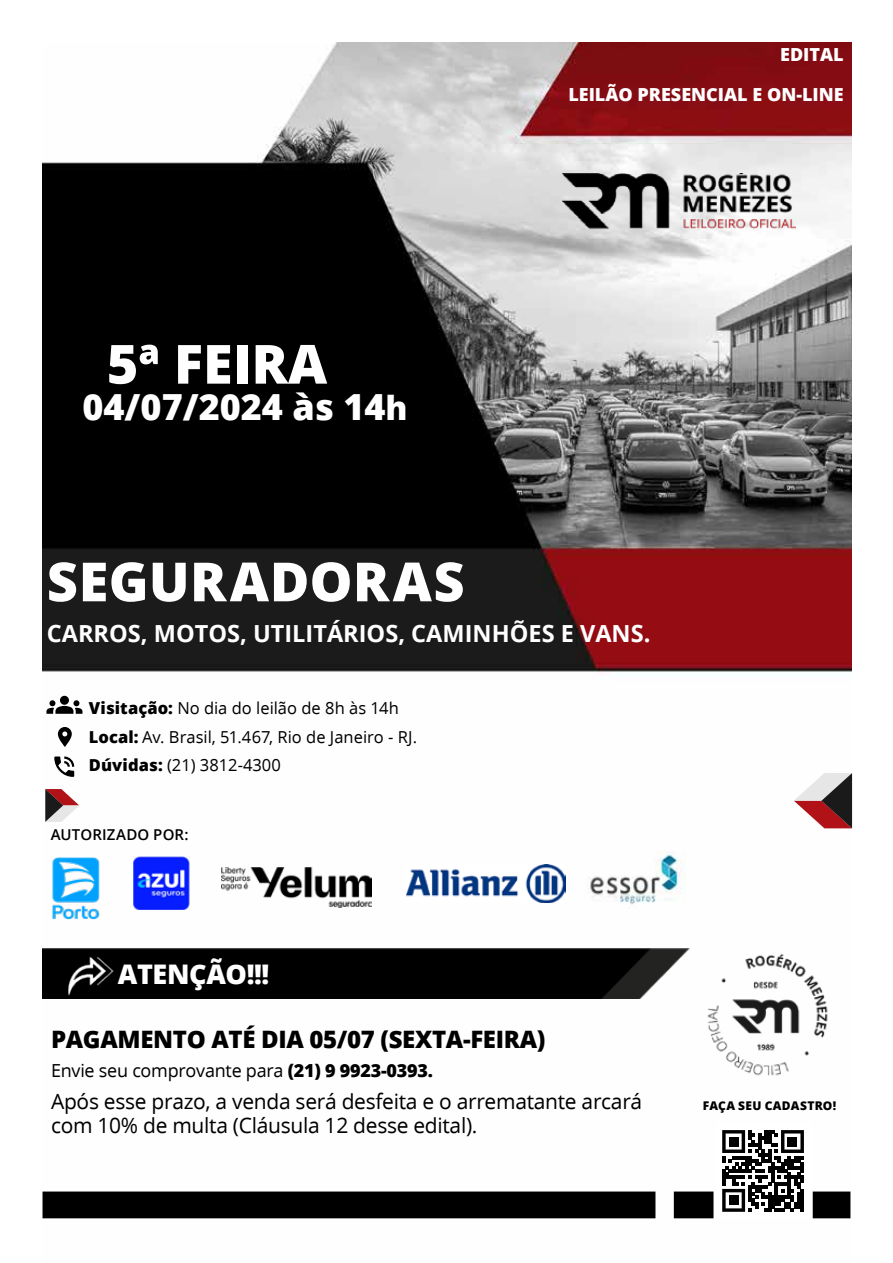
<style>
.page{position:relative;width:893px;height:1263px;background:#fff}
.page>*{position:absolute;margin:0;border:0;box-sizing:border-box;transform-origin:0 0}
.t1{font:800 54px "Open Sans";letter-spacing:.005em;color:#fff}
.t2{font:800 36px "Open Sans";color:#fff}
.t3{font:800 27px "Open Sans";letter-spacing:-.015em;color:#fff}
.t4{font:800 24px "Open Sans";letter-spacing:-.015em;color:#000}
.t5{font:700 23.55px "Open Sans";color:#fff}
.t6{font:21px/24px "Open Sans";letter-spacing:-.015em;color:#000}
.t7{font:18px "Open Sans";letter-spacing:-.015em;color:#000}
.t8{font:800 18px "Open Sans";color:#fff}
.t9{font:16.5px/28.3px "Open Sans";color:#000}
.t10{font:600 15px "Open Sans";letter-spacing:.01em;color:#000}
.t11{font:800 12px "Open Sans";letter-spacing:.03em;color:#000}
.s1{font-size:33px}
.s2{font-weight:800}
</style>
<div class="page">
<img style="left:43px;top:43px;width:808px;height:1176px">
<svg style="left:45px;top:789px;width:34px;height:33px"></svg>
<svg style="left:794px;top:773px;width:58px;height:55px"></svg>
<img style="left:563px;top:173px;width:232px;height:58px">
<div style="left:44px;top:1193px;width:610px;height:24px;background:#000"></div>
<div style="left:43px;top:1191px;width:612px;height:27px;border:3px solid #000"></div>
<div style="left:814px;top:1193px;width:35px;height:24px;background:#000"></div>
<div style="left:813px;top:1191px;width:37px;height:27px;border:3px solid #000"></div>
<div style="left:675px;top:1193px;width:37px;height:24px;background:#000"></div>
<div style="left:674px;top:1191px;width:39px;height:27px;border:3px solid #000"></div>
<img style="left:697px;top:999px;width:140px;height:85px">
<img style="left:43px;top:939px;width:808px;height:60px">
<img style="left:45px;top:951px;width:71px;height:48px">
<div style="left:716px;top:1123px;width:94px;height:95px;background:#fff"></div>
<svg style="left:722px;top:1130px;width:82px;height:82px"></svg>
<div style="left:729px;top:1136px;width:9px;height:10px;background:#000"></div>
<div style="left:788px;top:1136px;width:9px;height:10px;background:#000"></div>
<div style="left:729px;top:1195px;width:9px;height:10px;background:#000"></div>
<svg style="left:46px;top:696px;width:36px;height:18px"></svg>
<svg style="left:54px;top:756px;width:20px;height:21px"></svg>
<svg style="left:58px;top:727px;width:14px;height:20px"></svg>
<img style="left:586px;top:851px;width:99px;height:59px">
<img style="left:133px;top:856px;width:57px;height:54px">
<img style="left:49px;top:846px;width:63px;height:85px">
<img style="left:407px;top:864px;width:158px;height:38px">
<img style="left:222px;top:867px;width:149px;height:40px">
<h1 class="t1" style="left:107px;top:323px;width:222px">5ª FEIRA</h1>
<h2 class="t2" style="left:82px;top:380px;width:327px">04/07/2024 às 14<span class="s1">h</span></h2>
<h1 class="t1" style="left:47px;top:541px;width:419px">SEGURADORAS</h1>
<p class="t8" style="left:780px;top:40px;width:65px">EDITAL</p>
<p class="t8" style="left:568px;top:81px;width:277px">LEILÃO PRESENCIAL E ON-LINE</p>
<h3 class="t5" style="left:47px;top:617px;width:605px">CARROS, MOTOS, UTILITÁRIOS, CAMINHÕES E VANS.</h3>
<p class="t9" style="left:89px;top:694px;width:330px"><span class="s2">Visitação:</span> No dia do leilão de 8h às 14h<br><span class="s2">Local:</span> Av. Brasil, 51.467, Rio de Janeiro - RJ.<br><span class="s2">Dúvidas:</span> (21) 3812-4300</p>
<p class="t10" style="left:51px;top:824px;width:140px">AUTORIZADO POR:</p>
<h3 class="t3" style="left:118px;top:954px;width:153px">ATENÇÃO!!!</h3>
<h3 class="t4" style="left:51px;top:1021px;width:496px">PAGAMENTO ATÉ DIA 05/07 (SEXTA-FEIRA)</h3>
<p class="t7" style="left:51px;top:1058px;width:383px">Envie seu comprovante para <span class="s2">(21) 9 9923-0393.</span></p>
<p class="t6" style="left:51px;top:1089px;width:593px">Após esse prazo, a venda será desfeita e o arrematante arcará com 10% de multa (Cláusula 12 desse edital).</p>
<p class="t11" style="left:703px;top:1096px;width:135px">FAÇA SEU CADASTRO!</p>
</div>
